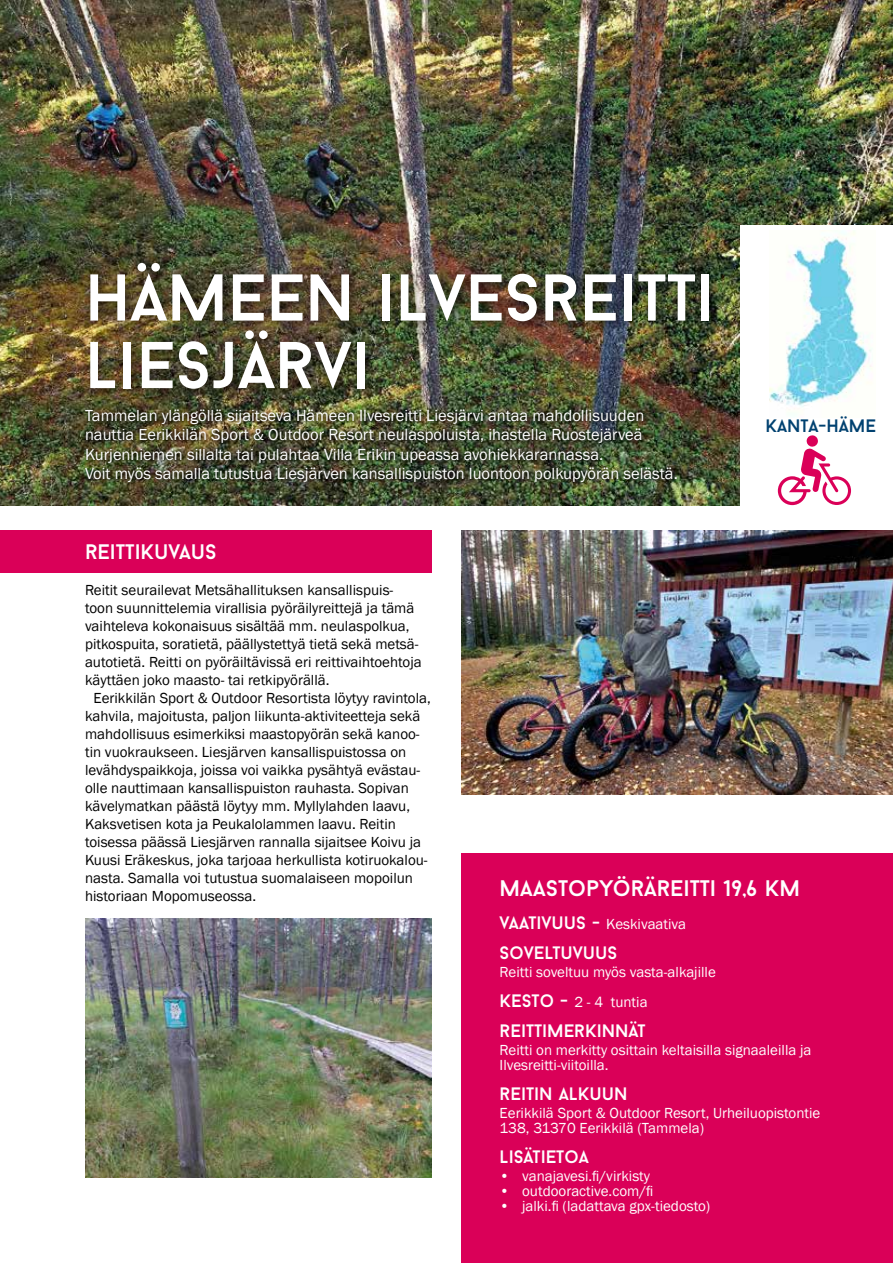
<style>
.page{position:relative;width:893px;height:1263px;background:#fff}
.page>*{position:absolute;margin:0;border:0;box-sizing:border-box;transform-origin:0 0}
.t1{font:66px/67.5px "Baron Neue";color:#fff}
.t2{font:22.5px "Baron Neue";color:#fff}
.t3{font:21px "Baron Neue";color:#fff}
.t4{font:18px "Baron Neue";color:#fff}
.t5{font:18px "Baron Neue";color:#004170}
.t6{font:16.5px/19.5px "Franklin Gothic";color:#fff}
.t7{font:15px "Franklin Gothic";color:#000}
.t8{font:15px/15px "Franklin Gothic";color:#fff}
.s1{font-family:"Baron Neue";font-size:18px}
</style>
<div class="page">
<img style="left:0;top:0;width:893px;height:505px">
<div style="left:0;top:530px;width:432px;height:43px;background:#da0058"></div>
<img style="left:84px;top:408px;width:597px;height:79px">
<div style="left:81px;top:255px;width:643px;height:148px;background:#000;opacity:.75"></div>
<div style="left:461px;top:854px;width:432px;height:409px;background:#da0058"></div>
<div style="left:740px;top:225px;width:153px;height:289px;background:#fff"></div>
<img style="left:770px;top:230px;width:103px;height:177px">
<svg style="left:778px;top:435px;width:73px;height:70px"></svg>
<img style="left:85px;top:918px;width:347px;height:260px">
<img style="left:461px;top:530px;width:432px;height:264px">
<h1 class="t1" style="left:85px;top:263px;width:631px">HÄMEEN ILVESREITTI<br>LIESJÄRVI</h1>
<p class="t6" style="left:85px;top:406px;width:594px">Tammelan ylängöllä sijaitseva Hämeen Ilvesreitti Liesjärvi antaa mahdollisuuden nauttia Eerikkilän Sport &amp; Outdoor Resort neulaspoluista, ihastella Ruostejärveä Kurjenniemen sillalta tai pulahtaa Villa Erikin upeassa avohiekkarannassa.<br>Voit myös samalla tutustua Liesjärven kansallispuiston luontoon polkupyörän selästä.</p>
<p class="t5" style="left:765px;top:414px;width:112px">KANTA-HÄME</p>
<h3 class="t3" style="left:85px;top:538px;width:133px">REITTIKUVAUS</h3>
<p class="t7" style="left:85px;top:581px;width:310px">Reitit seurailevat Metsähallituksen kansallispuis-</p>
<p class="t7" style="left:85px;top:599px;width:331px">toon suunnittelemia virallisia pyöräilyreittejä ja tämä</p>
<p class="t7" style="left:85px;top:617px;width:326px">vaihteleva kokonaisuus sisältää mm. neulaspolkua,</p>
<p class="t7" style="left:85px;top:635px;width:335px">pitkospuita, soratietä, päällystettyä tietä sekä metsä-</p>
<p class="t7" style="left:85px;top:653px;width:338px">autotietä. Reitti on pyöräiltävissä eri reittivaihtoehtoja</p>
<p class="t7" style="left:85px;top:671px;width:246px">käyttäen joko maasto- tai retkipyörällä.</p>
<p class="t7" style="left:94px;top:689px;width:339px">Eerikkilän Sport &amp; Outdoor Resortista löytyy ravintola,</p>
<p class="t7" style="left:85px;top:707px;width:337px">kahvila, majoitusta, paljon liikunta-aktiviteetteja sekä</p>
<p class="t7" style="left:85px;top:725px;width:336px">mahdollisuus esimerkiksi maastopyörän sekä kanoo-</p>
<p class="t7" style="left:85px;top:743px;width:323px">tin vuokraukseen. Liesjärven kansallispuistossa on</p>
<p class="t7" style="left:85px;top:761px;width:337px">levähdyspaikkoja, joissa voi vaikka pysähtyä evästau-</p>
<p class="t7" style="left:85px;top:779px;width:325px">olle nauttimaan kansallispuiston rauhasta. Sopivan</p>
<p class="t7" style="left:85px;top:797px;width:327px">kävelymatkan päästä löytyy mm. Myllylahden laavu,</p>
<p class="t7" style="left:85px;top:815px;width:312px">Kaksvetisen kota ja Peukalolammen laavu. Reitin</p>
<p class="t7" style="left:85px;top:833px;width:338px">toisessa päässä Liesjärven rannalla sijaitsee Koivu ja</p>
<p class="t7" style="left:85px;top:851px;width:344px">Kuusi Eräkeskus, joka tarjoaa herkullista kotiruokalou-</p>
<p class="t7" style="left:85px;top:869px;width:329px">nasta. Samalla voi tutustua suomalaiseen mopoilun</p>
<p class="t7" style="left:85px;top:887px;width:173px">historiaan Mopomuseossa.</p>
<h2 class="t2" style="left:500px;top:874px;width:302px">MAASTOPYÖRÄREITTI 19,6 KM</h2>
<p class="t8" style="left:500px;top:917px;width:188px"><span class="s1">VAATIVUUS -</span> Keskivaativa</p>
<p class="t4" style="left:500px;top:941px;width:119px">SOVELTUVUUS</p>
<p class="t8" style="left:500px;top:957px;width:218px;line-height:30px">Reitti soveltuu myös vasta-alkajille<br><span class="s1">KESTO -</span> 2 - 4 tuntia</p>
<p class="t4" style="left:500px;top:1019px;width:147px">REITTIMERKINNÄT</p>
<p class="t8" style="left:500px;top:1043px;width:313px">Reitti on merkitty osittain keltaisilla signaaleilla ja<br>Ilvesreitti-viitoilla.</p>
<p class="t4" style="left:500px;top:1082px;width:129px">REITIN ALKUUN</p>
<p class="t8" style="left:500px;top:1106px;width:322px">Eerikkilä Sport &amp; Outdoor Resort, Urheiluopistontie<br>138, 31370 Eerikkilä (Tammela)</p>
<p class="t4" style="left:500px;top:1145px;width:91px">LISÄTIETOA</p>
<p class="t8" style="left:500px;top:1169px;width:152px">• vanajavesi.fi/virkisty</p>
<p class="t8" style="left:500px;top:1184px;width:155px">• outdooractive.com/fi</p>
<p class="t8" style="left:500px;top:1199px;width:212px">• jalki.fi (ladattava gpx-tiedosto)</p>
</div>
